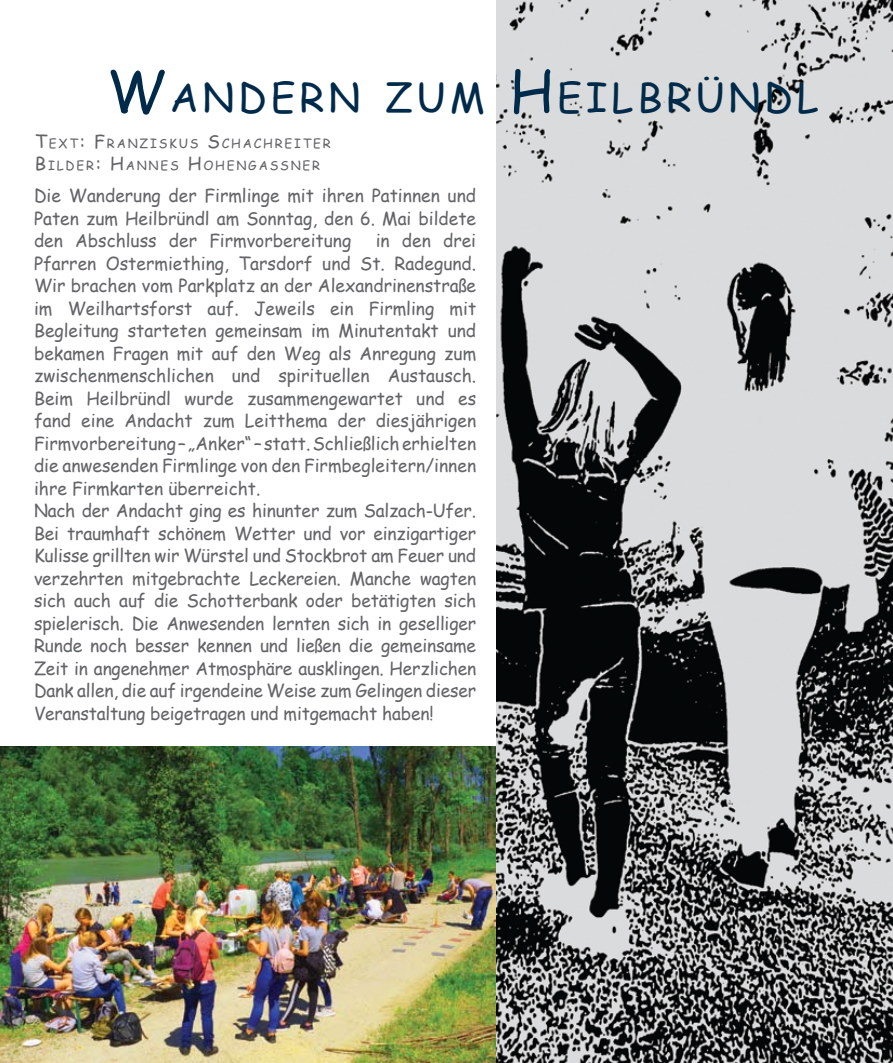
<style>
.page{position:relative;width:893px;height:1063px;background:#fff}
.page>*{position:absolute;margin:0;border:0;box-sizing:border-box;transform-origin:0 0}
.t1{font:39.75px "Comic Sans MS";letter-spacing:.1em;color:#002a4a}
.t2{font:18px/22.5px "Comic Sans MS";color:#636467;text-align:justify}
.t3{font:12.6px/21.6px "Comic Sans MS";letter-spacing:.145em;color:#636467}
.s1{font-size:56.7px}
.s2{font-size:18px}
</style>
<div class="page">
<img style="left:496px;top:0;width:397px;height:1063px">
<img style="left:0;top:747px;width:496px;height:316px">
<h1 class="t1" style="left:107px;top:68px;width:713px"><span class="s1">W</span>ANDERN ZUM <span class="s1">H</span>EILBRÜNDL</h1>
<p class="t3" style="left:35px;top:132px;width:297px"><span class="s2">T</span>EXT<span class="s2">: F</span>RANZISKUS <span class="s2">S</span>CHACHREITER<br><span class="s2">B</span>ILDER<span class="s2">: H</span>ANNES <span class="s2">H</span>OHENGASSNER</p>
<p class="t2" style="left:34px;top:184px;width:444px">Die Wanderung der Firmlinge mit ihren Patinnen und Paten zum Heilbründl am Sonntag, den 6. Mai bildete den Abschluss der Firmvorbereitung</p>
<p class="t2" style="left:34px;top:229px;width:444px;text-align:left;text-indent:342px">in den drei Pfarren Ostermiething, Tarsdorf und St. Radegund.<br>Wir brachen vom Parkplatz an der Alexandrinenstraße im Weilhartsforst auf. Jeweils ein Firmling mit Begleitung starteten gemeinsam im Minutentakt und bekamen Fragen mit auf den Weg als Anregung zum zwischenmenschlichen und spirituellen Austausch.<br>Beim Heilbründl wurde zusammengewartet und es fand eine Andacht zum Leitthema der diesjährigen Firmvorbereitung – „Anker“ – statt. Schließlich erhielten die anwesenden Firmlinge von den Firmbegleitern/innen ihre Firmkarten überreicht.<br>Nach der Andacht ging es hinunter zum Salzach-Ufer.<br>Bei traumhaft schönem Wetter und vor einzigartiger Kulisse grillten wir Würstel und Stockbrot am Feuer und verzehrten mitgebrachte Leckereien. Manche wagten sich auch auf die Schotterbank oder betätigten sich spielerisch. Die Anwesenden lernten sich in geselliger Runde noch besser kennen und ließen die gemeinsame Zeit in angenehmer Atmosphäre ausklingen. Herzlichen Dank allen, die auf irgendeine Weise zum Gelingen dieser Veranstaltung beigetragen und mitgemacht haben!</p>
</div>
